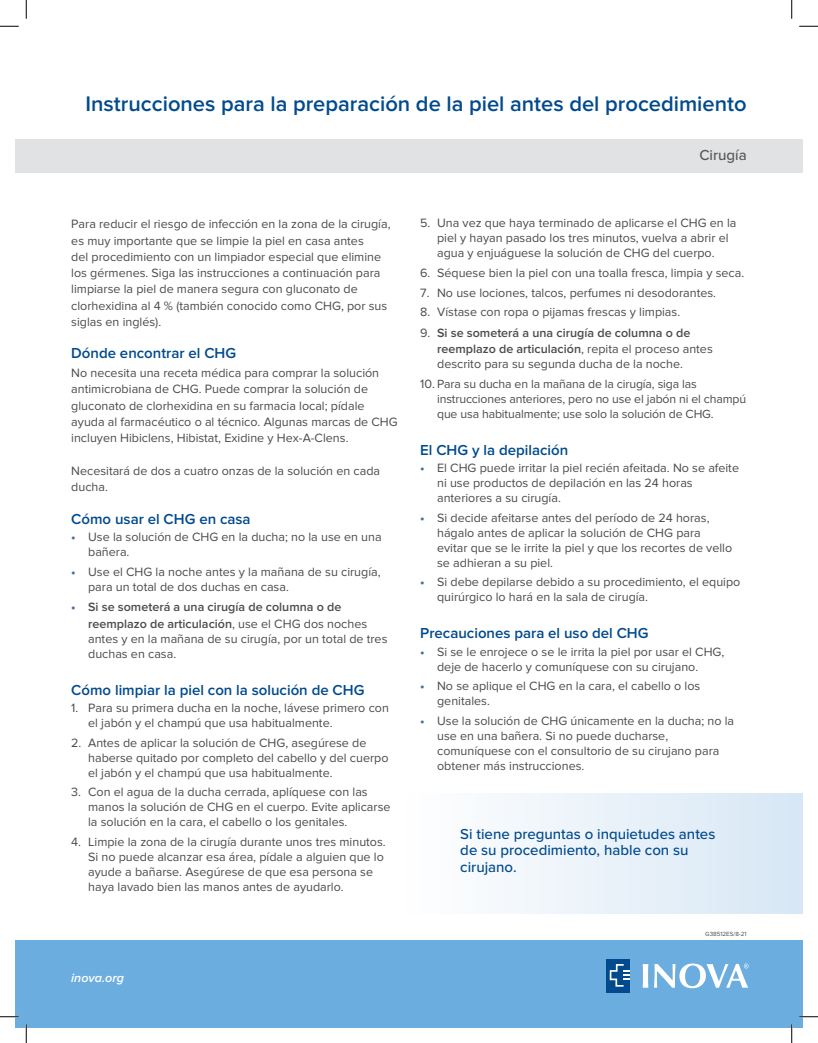
<style>
.page{position:relative;width:818px;height:1043px;background:#fff}
.page>*{position:absolute;margin:0;border:0;box-sizing:border-box;transform-origin:0 0}
.Body{font:600 21.88px "Proxima Nova";color:#004a8d}
.Sub_12{font:600 15px "Proxima Nova";color:#004a8d}
.Body-2{font:500 15px/16.2px "Proxima Nova";color:#004a8d}
.t1{font:500 15px "Proxima Nova";color:#575659}
.Bullet_Box_text{font:12.5px/15px "Proxima Nova";color:#4b4a4d}
.Body-3{font:12.5px/16.2px "Proxima Nova";color:#4b4a4d}
.Bullet_Box_text-2{font:600 12.5px/16.2px "Proxima Nova";color:#4b4a4d}
.Bullet_Box_text-3{font:italic 600 12.5px "Proxima Nova";color:#fff}
.Bullet_Box_text-4{font:12.25px/15px "Proxima Nova";letter-spacing:-.01em;color:#4b4a4d}
.Bullet_Box_text-5{font:6.25px "Proxima Nova";color:#4b4a4d}
.s1{font-weight:700;color:#476da6}
.s2{font-weight:400}
.s3{font-size:12.5px}
</style>
<div class="page">
<div style="left:403px;top:793px;width:399px;height:120px;background:linear-gradient(to right,#fff,#d7e7f5)"></div>
<div style="left:15px;top:139px;width:787px;height:33px;background:#e1e2e4"></div>
<div style="left:15px;top:940px;width:787px;height:88px;background:#6caddf"></div>
<div style="left:606px;top:959px;width:24px;height:33px;background:#004a8d"></div>
<svg style="left:609px;top:964px;width:21px;height:22px"></svg>
<svg style="left:642px;top:964px;width:6px;height:23px"></svg>
<svg style="left:654px;top:963px;width:94px;height:25px"></svg>
<svg style="left:0;top:25px;width:19px;height:2px"></svg>
<svg style="left:799px;top:25px;width:19px;height:2px"></svg>
<svg style="left:0;top:1016px;width:19px;height:1px"></svg>
<svg style="left:799px;top:1015px;width:19px;height:2px"></svg>
<svg style="left:25px;top:0;width:2px;height:19px"></svg>
<svg style="left:25px;top:1024px;width:2px;height:18px"></svg>
<svg style="left:791px;top:0;width:1px;height:19px"></svg>
<svg style="left:791px;top:1024px;width:1px;height:18px"></svg>
<p class="Body" style="left:86px;top:91px;width:662px">Instrucciones para la preparación de la piel antes del procedimiento</p>
<p class="Body-3" style="left:71px;top:216px;width:321px">Para reducir el riesgo de infección en la zona de la cirugía, es muy importante que se limpie la piel en casa antes<br>del procedimiento con un limpiador especial que elimine los gérmenes. Siga las instrucciones a continuación para limpiarse la piel de manera segura con gluconato de clorhexidina al 4 % (también conocido como CHG, por sus siglas en inglés).</p>
<p class="Sub_12" style="left:71px;top:345px;width:166px">Dónde encontrar el CHG</p>
<p class="Body-3" style="left:71px;top:365px;width:328px">No necesita una receta médica para comprar la solución antimicrobiana de CHG. Puede comprar la solución de gluconato de clorhexidina en su farmacia local; pídale ayuda al farmacéutico o al técnico. Algunas marcas de CHG incluyen Hibiclens, Hibistat, Exidine y Hex-A-Clens.</p>
<p class="Body-3" style="left:71px;top:462px;width:310px">Necesitará de dos a cuatro onzas de la solución en cada ducha.</p>
<p class="Sub_12" style="left:71px;top:510px;width:181px">Cómo usar el CHG en casa</p>
<p class="Bullet_Box_text" style="left:88px;top:529px;width:295px;text-indent:-17px"><span class="s1">•</span> Use la solución de CHG en la ducha; no la use en una bañera.</p>
<p class="Bullet_Box_text" style="left:88px;top:564px;width:294px;text-indent:-17px"><span class="s1">•</span> Use el CHG la noche antes y la mañana de su cirugía, para un total de dos duchas en casa.</p>
<p class="Bullet_Box_text-2" style="left:88px;top:599px;width:280px;text-indent:-17px"><span class="s1">•</span> Si se someterá a una cirugía de columna o de reemplazo de articulación<span class="s2">, use el CHG dos noches</span></p>
<p class="Bullet_Box_text" style="left:88px;top:631px;width:301px">antes y en la mañana de su cirugía, por un total de tres duchas en casa.</p>
<p class="Sub_12" style="left:71px;top:681px;width:294px">Cómo limpiar la piel con la solución de CHG</p>
<p class="Bullet_Box_text" style="left:88px;top:700px;width:302px;text-indent:-17px">1. Para su primera ducha en la noche, lávese primero con el jabón y el champú que usa habitualmente.</p>
<p class="Bullet_Box_text" style="left:88px;top:735px;width:302px;text-indent:-17px">2. Antes de aplicar la solución de CHG, asegúrese de haberse quitado por completo del cabello y del cuerpo el jabón y el champú que usa habitualmente.</p>
<p class="Bullet_Box_text" style="left:88px;top:784px;width:304px;text-indent:-17px">3. Con el agua de la ducha cerrada, aplíquese con las manos la solución de CHG en el cuerpo. Evite aplicarse la solución en la cara, el cabello o los genitales.</p>
<p class="Bullet_Box_text" style="left:88px;top:834px;width:299px;text-indent:-17px">4. Limpie la zona de la cirugía durante unos tres minutos.<br>Si no puede alcanzar esa área, pídale a alguien que lo ayude a bañarse. Asegúrese de que esa persona se haya lavado bien las manos antes de ayudarlo.</p>
<p class="Bullet_Box_text-3" style="left:71px;top:970px;width:54px">inova.org</p>
<p class="t1" style="left:699px;top:146px;width:49px">Cirugía</p>
<p class="Bullet_Box_text" style="left:437px;top:216px;width:301px;text-indent:-17px">5. Una vez que haya terminado de aplicarse el CHG en la piel y hayan pasado los tres minutos, vuelva a abrir el agua y enjuáguese la solución de CHG del cuerpo.</p>
<p class="Bullet_Box_text" style="left:420px;top:265px;width:325px">6. Séquese bien la piel con una toalla fresca, limpia y seca.</p>
<p class="Bullet_Box_text" style="left:420px;top:285px;width:297px">7. No use lociones, talcos, perfumes ni desodorantes.</p>
<p class="Bullet_Box_text" style="left:420px;top:304px;width:261px">8. Vístase con ropa o pijamas frescas y limpias.</p>
<p class="Bullet_Box_text-2" style="left:437px;top:325px;width:277px;text-indent:-17px"><span class="s2">9.</span> Si se someterá a una cirugía de columna o de reemplazo de articulación<span class="s2">, repita el proceso antes</span></p>
<p class="Bullet_Box_text" style="left:437px;top:356px;width:247px">descrito para su segunda ducha de la noche.</p>
<p class="Bullet_Box_text-4" style="left:437px;top:376px;width:310px;text-indent:-17px"><span class="s3">10.</span> Para su ducha en la mañana de la cirugía, siga las instrucciones anteriores, pero no use el jabón ni el champú que usa habitualmente; use solo la solución de CHG.</p>
<p class="Sub_12" style="left:420px;top:441px;width:149px">El CHG y la depilación</p>
<p class="Bullet_Box_text" style="left:437px;top:460px;width:303px;text-indent:-17px"><span class="s1">•</span> El CHG puede irritar la piel recién afeitada. No se afeite ni use productos de depilación en las 24 horas anteriores a su cirugía.</p>
<p class="Bullet_Box_text" style="left:437px;top:510px;width:296px;text-indent:-17px"><span class="s1">•</span> Si decide afeitarse antes del período de 24 horas, hágalo antes de aplicar la solución de CHG para evitar que se le irrite la piel y que los recortes de vello se adhieran a su piel.</p>
<p class="Bullet_Box_text" style="left:437px;top:574px;width:305px;text-indent:-17px"><span class="s1">•</span> Si debe depilarse debido a su procedimiento, el equipo quirúrgico lo hará en la sala de cirugía.</p>
<p class="Sub_12" style="left:420px;top:624px;width:230px">Precauciones para el uso del CHG</p>
<p class="Bullet_Box_text" style="left:437px;top:644px;width:289px;text-indent:-17px"><span class="s1">•</span> Si se le enrojece o se le irrita la piel por usar el CHG, deje de hacerlo y comuníquese con su cirujano.</p>
<p class="Bullet_Box_text" style="left:437px;top:678px;width:265px;text-indent:-17px"><span class="s1">•</span> No se aplique el CHG en la cara, el cabello o los genitales.</p>
<p class="Bullet_Box_text" style="left:437px;top:713px;width:298px;text-indent:-17px"><span class="s1">•</span> Use la solución de CHG únicamente en la ducha; no la use en una bañera. Si no puede ducharse, comuníquese con el consultorio de su cirujano para obtener más instrucciones.</p>
<p class="Body-2" style="left:460px;top:826px;width:256px">Si tiene preguntas o inquietudes antes de su procedimiento, hable con su cirujano.</p>
<p class="Bullet_Box_text-5" style="left:705px;top:930px;width:43px">G38512ES/8-21</p>
</div>
